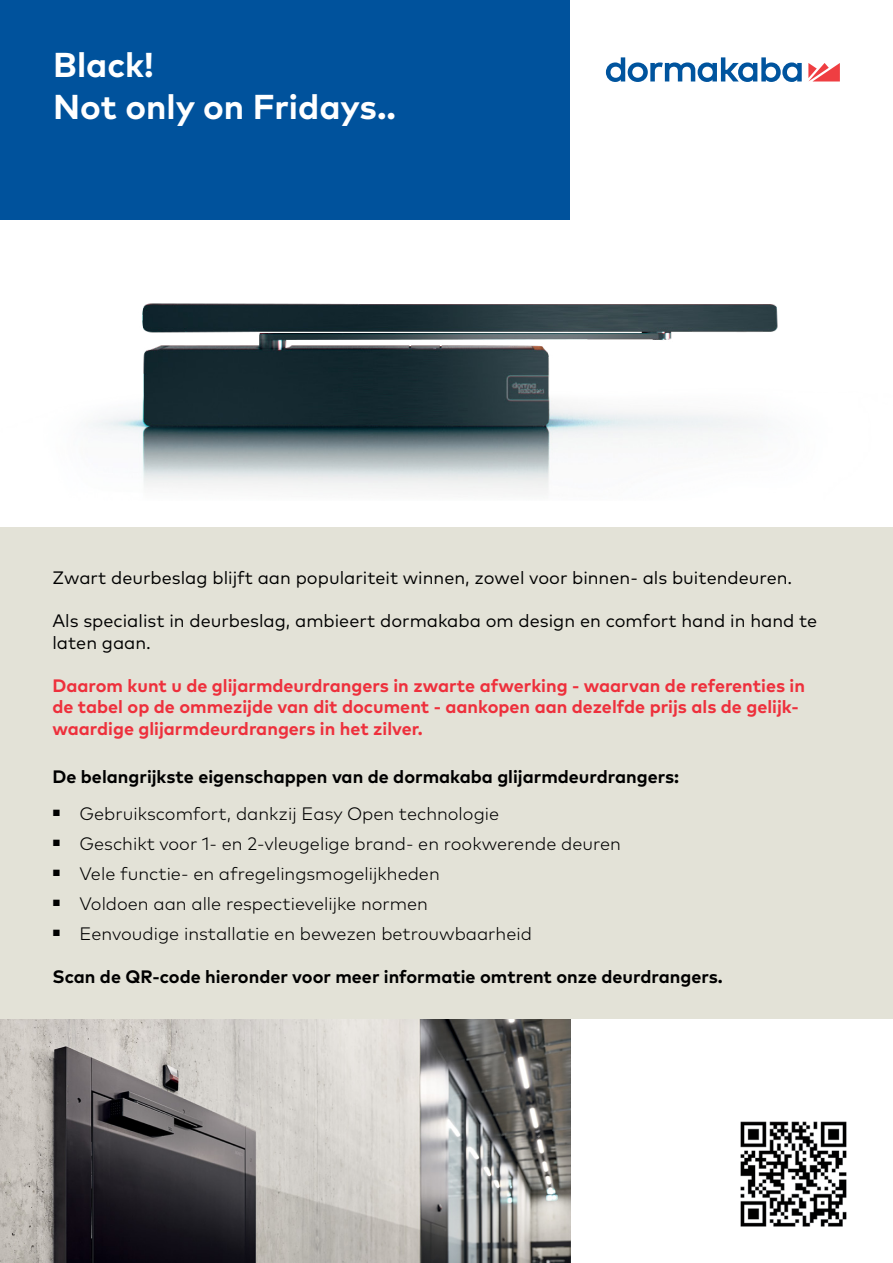
<style>
.page{position:relative;width:893px;height:1263px;background:#fff}
.page>*{position:absolute;margin:0;border:0;box-sizing:border-box;transform-origin:0 0}
.t1{font:700 34.5px/41.4px "Mark Pro";color:#fff}
.t2{font:300 18px "Mark Pro";color:#000}
.t3{font:700 18px/21.6px "Mark Pro";color:#ee303c}
.t4{font:18px/21.6px "Mark Pro";color:#000}
.t5{font:700 18px "Mark Pro";color:#000}
</style>
<div class="page">
<img style="left:0;top:1018px;width:570px;height:245px">
<img style="left:91px;top:303px;width:687px;height:188px">
<div style="left:0;top:0;width:570px;height:219px;background:#00529c"></div>
<svg style="left:808px;top:63px;width:32px;height:18px"></svg>
<svg style="left:606px;top:57px;width:196px;height:25px"></svg>
<div style="left:0;top:527px;width:893px;height:491px;background:#e3e2d7"></div>
<img style="left:740px;top:1121px;width:107px;height:106px">
<h1 class="t1" style="left:53px;top:41px;width:345px">Black!<br>Not only on Fridays..</h1>
<p class="t4" style="left:52px;top:565px;width:741px">Zwart deurbeslag blijft aan populariteit winnen, zowel voor binnen- als buitendeuren.</p>
<p class="t4" style="left:52px;top:608px;width:766px">Als specialist in deurbeslag, ambieert dormakaba om design en comfort hand in hand te laten gaan.</p>
<p class="t3" style="left:52px;top:673px;width:754px">Daarom kunt u de glijarmdeurdrangers in zwarte afwerking - waarvan de referenties in de tabel op de ommezijde van dit document - aankopen aan dezelfde prijs als de gelijk&shy;waardige glijarmdeurdrangers in het zilver.</p>
<p class="t5" style="left:52px;top:763px;width:628px">De belangrijkste eigenschappen van de dormakaba glijarmdeurdrangers:</p>
<p class="t2" style="left:52px;top:800px;width:448px"><sup>■</sup> Gebruikscomfort, dankzij Easy Open technologie</p>
<p class="t2" style="left:52px;top:830px;width:570px"><sup>■</sup> Geschikt voor 1- en 2-vleugelige brand- en rookwerende deuren</p>
<p class="t2" style="left:52px;top:860px;width:389px"><sup>■</sup> Vele functie- en afregelingsmogelijkheden</p>
<p class="t2" style="left:52px;top:890px;width:377px"><sup>■</sup> Voldoen aan alle respectievelijke normen</p>
<p class="t2" style="left:52px;top:920px;width:481px"><sup>■</sup> Eenvoudige installatie en bewezen betrouwbaarheid</p>
<p class="t5" style="left:52px;top:963px;width:672px">Scan de QR-code hieronder voor meer informatie omtrent onze deurdrangers.</p>
</div>
